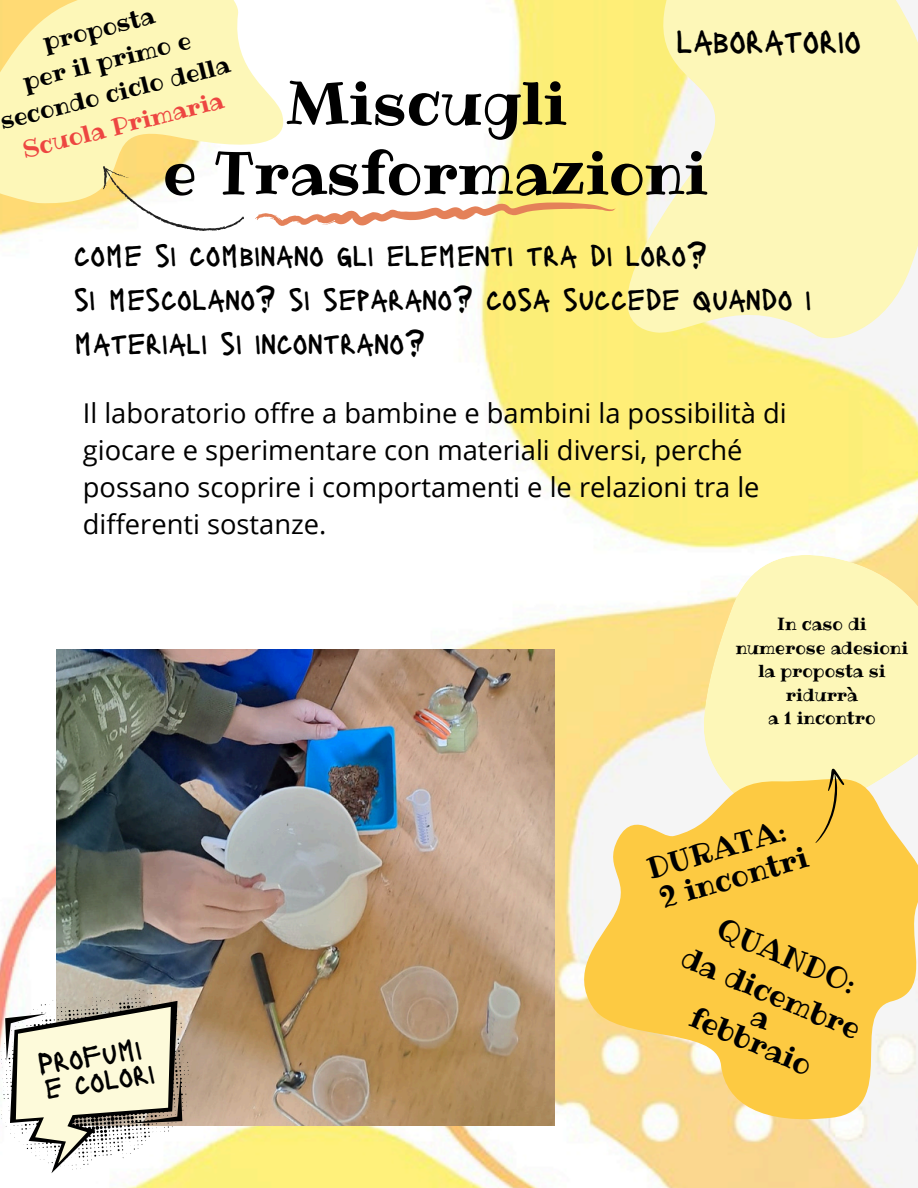
<style>
.page{position:relative;width:918px;height:1188px;background:#fff}
.page>*{position:absolute;margin:0;border:0;box-sizing:border-box;transform-origin:0 0}
.t1{font:60px/69.8px "Ribeye";color:#000;text-align:center}
.t2{font:35.1px "Lacquer";color:#000}
.t3{font:31.5px/43.8px "Lacquer";color:#000}
.t4{font:30.3px/26px "Lacquer";color:#000}
.t5{font:29.55px/51.8px "Ribeye";color:#000;text-align:center}
.t6{font:27.3px/37.2px "Open Sans";color:#000}
.t7{font:23.85px/33px "Ribeye";color:#000;text-align:center}
.t8{font:17.4px/23.7px "Ribeye";color:#000;text-align:center}
.s1{color:#ed4641}
</style>
<div class="page">
<img style="left:0;top:0;width:918px;height:1188px">
<img style="left:56px;top:649px;width:499px;height:476px">
<svg style="left:600px;top:0;width:318px;height:345px;background:#fcf5b2"></svg>
<svg style="left:0;top:0;width:305px;height:279px;fill:#fdf7b8"></svg>
<svg style="left:94px;top:166px;width:155px;height:73px"></svg>
<svg style="left:703px;top:555px;width:215px;height:211px;background:#fcf5b8"></svg>
<svg style="left:570px;top:766px;width:348px;height:359px;fill:#fdca42"></svg>
<svg style="left:255px;top:203px;width:361px;height:23px"></svg>
<svg style="left:0;top:990px;width:189px;height:183px"></svg>
<svg style="left:791px;top:767px;width:71px;height:76px;background:#f2c852"></svg>
<svg style="left:750px;top:1010px;width:22px;height:21px"></svg>
<p class="t7" style="left:-20px;top:41px;width:237px;rotate:-14deg">proposta<br>per il primo e secondo ciclo della<br><span class="s1">Scuola Primaria</span></p>
<p class="t2" style="left:676px;top:18px;width:187px">LABORATORIO</p>
<h6 class="t1" style="left:163px;top:68px;width:546px">Miscugli<br>e Trasformazioni</h6>
<p class="t3" style="left:74px;top:232px;width:739px">COME SI COMBINANO GLI ELEMENTI TRA DI LORO?<br>SI MESCOLANO? SI SEPARANO? COSA SUCCEDE QUANDO I<br>MATERIALI SI INCONTRANO?</p>
<h4 class="t6" style="left:83px;top:393px;width:705px">Il laboratorio offre a bambine e bambini la possibilità di giocare e sperimentare con materiali diversi, perché possano scoprire i comportamenti e le relazioni tra le differenti sostanze.</h4>
<h5 class="t8" style="left:736px;top:612px;width:174px">In caso di numerose adesioni la proposta si ridurrà</h5>
<p class="t8" style="left:768px;top:706px;width:109px">a 1 incontro</p>
<h4 class="t4" style="left:36px;top:1050px;width:114px;rotate:-9deg">PROFUMI<br>E COLORI</h4>
<h1 class="t5" style="left:643px;top:854px;width:159px;line-height:31.5px;text-align:left;rotate:-16deg">DURATA:<br>2 incontri</h1>
<p class="t5" style="left:729px;top:903px;width:150px;rotate:23deg">QUANDO:</p>
<h2 class="t5" style="left:694px;top:932px;width:192px;rotate:23deg">da dicembre febbraio</h2>
</div>
